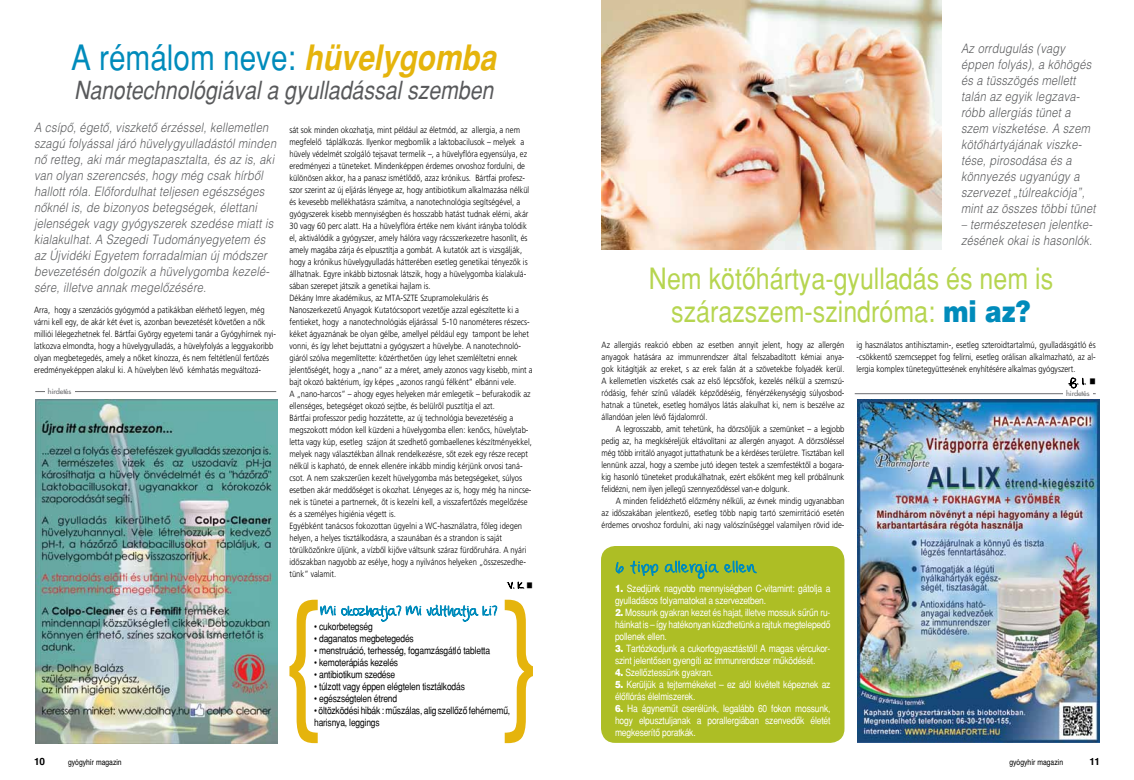
<style>
.page{position:relative;width:1134px;height:780px;background:#fff}
.page>*{position:absolute;margin:0;border:0;box-sizing:border-box;transform-origin:0 0}
.t1{font:35px "KB Helvetica Roman";color:#008bbb;scale:.85 1}
.t2{font:29.4px/33.9px "KB Helvetica Roman";color:#b6d550;text-align:center;scale:.85 1}
.t3{font:25px "KB Helvetica Italic";color:#58595b;scale:.85 1}
.t4{font:italic 13px/16px "KB Helvetica Light";letter-spacing:.02em;color:#58595b;scale:.85 1}
.t5{font:10px/12px "KB Helvetica Roman";letter-spacing:-.02em;color:#fff;scale:.85 1}
.t6{font:10px/12px "KB Helvetica Roman";letter-spacing:-.02em;color:#000;scale:.85 1}
.t7{font:700 10px "Helvetica";color:#000}
.t8{font:300 9px/12px "Frutiger Alt";color:#000;text-align:justify;scale:.85 1}
.t9{font:8px "Helvetica";color:#000;scale:.85 1}
.t10{font:300 7px "Futura Hungary";letter-spacing:-.02em;color:#6d6e71;scale:1.06 1}
.s1{font-family:"KB Helvetica Bold";font-style:italic;color:#e5b40c}
.s2{font-family:"KB Helvetica Black";color:#008bbb}
.s3{font-family:"KB Helvetica Black"}
</style>
<div class="page">
<hr style="left:35px;top:391px;width:241px;height:1px;background:#6d6e71">
<hr style="left:855px;top:393px;width:241px;height:1px;background:#6d6e71">
<div style="left:45px;top:387px;width:29px;height:8px;background:#fff"></div>
<div style="left:1063px;top:389px;width:29px;height:9px;background:#fff"></div>
<svg style="left:289px;top:599px;width:209px;height:144px"></svg>
<svg style="left:505px;top:581px;width:28px;height:162px"></svg>
<svg style="left:1069px;top:377px;width:17px;height:11px"></svg>
<img style="left:601px;top:0;width:341px;height:249px">
<div style="left:601px;top:546px;width:243px;height:196px;background:#adbe25;border-radius:14px"></div>
<svg style="left:615px;top:561px;width:44px;height:15px"></svg>
<svg style="left:665px;top:560px;width:92px;height:19px"></svg>
<img style="left:35px;top:399px;width:243px;height:344px">
<img style="left:857px;top:399px;width:242px;height:343px">
<p class="t4" style="left:961px;top:40px;width:160px">Az orrdugulás (vagy éppen folyás), a köhögés és a tüsszögés mellett talán az egyik legzava&shy;róbb allergiás tünet a szem viszketése. A szem kötôhártyájának viszke&shy;tése, pirosodása és a könnyezés ugyanúgy a szervezet „túlreakciója”, mint az összes többi tünet</p>
<h3 class="t4" style="left:961px;top:216px;width:156px">– természetesen jelentke&shy;zésének okai is hasonlók.</h3>
<h1 class="t1" style="left:71px;top:37px;width:501px">A rémálom neve: <span class="s1">hüvelygomba</span></h1>
<h3 class="t3" style="left:74px;top:76px;width:495px">Nanotechnológiával a gyulladással szemben</h3>
<p class="t4" style="left:34px;top:119px;width:286px">A csípô, égetô, viszketô érzéssel, kellemetlen szagú folyással járó hüvelygyulladástól minden nô retteg, aki már megtapasztalta, és az is, aki van olyan szerencsés, hogy még csak hírbôl hallott róla. Elôfordulhat teljesen egészséges nôknél is, de bizonyos betegségek, élettani jelenségek vagy gyógyszerek szedése miatt is kialakulhat. A Szegedi Tudományegyetem és az Újvidéki Egyetem forradalmian új módszer bevezetésén dolgozik a hüvelygomba kezelé&shy;sére, illetve annak megelôzésére.</p>
<p class="t8" style="left:34px;top:304px;width:286px;text-align:left">Arra, hogy a szenzációs gyógymód a patikákban elérhetô legyen, még várni kell egy, de akár két évet is, azonban bevezetését követôen a nôk milliói lélegezhetnek fel. Bártfai György egyetemi tanár a Gyógyhírnek nyi&shy;latkozva elmondta, hogy a hüvelygyulladás, a hüvelyfolyás a leggyakoribb olyan megbetegedés, amely a nôket kínozza, és nem feltétlenül fertôzés eredményeképpen alakul ki. A hüvelyben lévô kémhatás megváltozá-</p>
<p class="t8" style="left:289px;top:124px;width:288px;text-align:left">sát sok minden okozhatja, mint például az életmód, az allergia, a nem megfelelô táplálkozás. Ilyenkor megbomlik a laktobacilusok – melyek a hüvely védelmét szolgáló tejsavat termelik –, a hüvelyflóra egyensúlya, ez eredményezi a tüneteket. Mindenképpen érdemes orvoshoz fordulni, de különösen akkor, ha a panasz ismétlôdô, azaz krónikus. Bártfai profes - szor szerint az új eljárás lényege az, hogy antibiotikum alkalmazása nélkül és kevesebb mellékhatásra számítva, a nanotechnológia segítségével, a gyógyszerek kisebb mennyiségben és hosszabb hatást tudnak elérni, akár 30 vagy 60 perc alatt. Ha a hüvelyflóra értéke nem kívánt irányba tolódik el, aktiválódik a gyógyszer, amely hálóra vagy rácsszerkezetre hasonlít, és amely magába zárja és elpusztítja a gombát. A kutatók azt is vizsgálják, hogy a krónikus hüvelygyulladás hátterében esetleg genetikai tényezôk is állhatnak. Egyre inkább biztosnak látszik, hogy a hüvelygomba kialakulá&shy;sában szerepet játszik a genetikai hajlam is.<br>Dékány Imre akadémikus, az MTA-SZTE Szupramolekuláris és Nanoszerkezetû Anyagok Kutatócsoport vezetôje azzal egészítette ki a fentieket, hogy a nanotechnológiás eljárással 5-10 nanométeres részecs&shy;kéket ágyaznának be olyan gélbe, amellyel például egy tampont be lehet vonni, és így lehet bejuttatni a gyógyszert a hüvelybe. A nanotechnoló&shy;giáról szólva megemlítette: közérthetôen úgy lehet szemléltetni ennek jelentôségét, hogy a „nano” az a méret, amely azonos vagy kisebb, mint a bajt okozó baktérium, így képes „azonos rangú félként” elbánni vele.<br>A „nano-harcos” – ahogy egyes helyeken már emlegetik – befurakodik az ellenséges, betegséget okozó sejtbe, és belülrôl pusztítja el azt.<br>Bártfai professzor pedig hozzátette, az új technológia bevezetéséig a megszokott módon kell küzdeni a hüvelygomba ellen: kenôcs, hüvelytab&shy;letta vagy kúp, esetleg szájon át szedhetô gombaellenes készítményekkel, melyek nagy választékban állnak rendelkezésre, sôt ezek egy része recept nélkül is kapható, de ennek ellenére inkább mindig kérjünk orvosi taná&shy;csot. A nem szakszerûen kezelt hüvelygomba más betegségeket, súlyos esetben akár meddôséget is okozhat. Lényeges az is, hogy még ha nincse&shy;nek is tünetei a partnernek, ôt is kezelni kell, a visszafertôzés megelôzése és a személyes higiénia végett is.<br>Egyébként tanácsos fokozottan ügyelni a WC-használatra, fôleg idegen helyen, a helyes tisztálkodásra, a szaunában és a strandon is saját törülközônkre üljünk, a vízbôl kijôve váltsunk száraz fürdôruhára. A nyári idôszakban nagyobb az esélye, hogy a nyilvános helyeken „összeszedhe&shy;tünk” valamit.</p>
<h2 class="t2" style="left:649px;top:261px;width:477px">Nem kötôhártya-gyulladás és nem is szárazszem-szindróma: <span class="s2">mi az?</span></h2>
<p class="t8" style="left:856px;top:339px;width:283px">ig használatos antihisztamin-, esetleg szteroidtartalmú, gyulladásgátló és -csökkentô szemcseppet fog felírni, esetleg orálisan alkalmazható, az al&shy;lergia komplex tünetegyüttesének enyhítésére alkalmas gyógyszert.</p>
<p class="t8" style="left:602px;top:339px;width:287px">Az allergiás reakció ebben az esetben annyit jelent, hogy az allergén anyagok hatására az immunrendszer által felszabadított kémiai anya&shy;gok kitágítják az ereket, s az erek falán át a szövetekbe folyadék kerül.<br>A kellemetlen viszketés csak az elsô lépcsôfok, kezelés nélkül a szemszú&shy;ródásig, fehér színû váladék képzôdéséig, fényérzékenységig súlyosbod&shy;hatnak a tünetek, esetleg homályos látás alakulhat ki, nem is beszélve az állandóan jelen lévô fájdalomról.</p>
<p class="t8" style="left:602px;top:423px;width:287px;text-indent:14px">A legrosszabb, amit tehetünk, ha dörzsöljük a szemünket – a legjobb pedig az, ha megkíséreljük eltávolítani az allergén anyagot. A dörzsöléssel még több irritáló anyagot juttathatunk be a kérdéses területre. Tisztában kell lennünk azzal, hogy a szembe jutó idegen testek a szemfestéktôl a bogara&shy;kig hasonló tüneteket produkálhatnak, ezért elsôként meg kell próbálnunk felidézni, nem ilyen jellegû szennyezôdéssel van-e dolgunk.</p>
<p class="t8" style="left:602px;top:495px;width:287px;text-indent:14px">A minden felidézhetô elôzmény nélküli, az évnek mindig ugyanabban az idôszakában jelentkezô, esetleg több napig tartó szemirritáció esetén érdemes orvoshoz fordulni, aki nagy valószínûséggel valamilyen rövid ide-</p>
<p class="t10" style="left:48px;top:387px;width:24px">hirdetés</p>
<p class="t10" style="left:1066px;top:389px;width:24px">hirdetés</p>
<p class="t6" style="left:314px;top:620px;width:71px">• cukorbetegség</p>
<p class="t6" style="left:314px;top:632px;width:119px">• daganatos megbetegedés</p>
<p class="t6" style="left:314px;top:644px;width:208px">• menstruáció, terhesség, fogamzásgátló tabletta</p>
<p class="t6" style="left:314px;top:656px;width:100px">• kemoterápiás kezelés</p>
<p class="t6" style="left:314px;top:668px;width:97px">• antibiotikum szedése</p>
<p class="t6" style="left:314px;top:680px;width:179px">• túlzott vagy éppen elégtelen tisztálkodás</p>
<p class="t6" style="left:314px;top:692px;width:99px">• egészségtelen étrend</p>
<p class="t6" style="left:314px;top:704px;width:232px">• öltözködési hibák : mûszálas, alig szellôzô fehérnemû, harisnya, leggings</p>
<p class="t5" style="left:615px;top:582px;width:255px"><span class="s3">1.</span> Szedjünk nagyobb mennyiségben C-vitamint: gátolja a gyulladásos folyamatokat a szervezetben.</p>
<p class="t5" style="left:615px;top:606px;width:255px;text-align:justify"><span class="s3">2.</span> Mossunk gyakran kezet és hajat, illetve mossuk sûrûn ru&shy;háinkat is – így hatékonyan küzdhetünk a rajtuk megtelepedô pollenek ellen.</p>
<p class="t5" style="left:615px;top:642px;width:255px"><span class="s3">3.</span> Tartózkodjunk a cukorfogyasztástól! A magas vércukor&shy;szint jelentôsen gyengíti az immunrendszer mûködését.</p>
<p class="t5" style="left:615px;top:666px;width:117px"><span class="s3">4.</span> Szellôztessünk gyakran.</p>
<p class="t5" style="left:615px;top:678px;width:255px"><span class="s3">5.</span> Kerüljük a tejtermékeket – ez alól kivételt képeznek az élôflórás élelmiszerek.</p>
<p class="t5" style="left:615px;top:702px;width:255px;text-align:justify"><span class="s3">6.</span> Ha ágynemût cserélünk, legalább 60 fokon mossunk, hogy elpusztuljanak a porallergiában szenvedôk életét megkeserítô poratkák.</p>
<p class="t7" style="left:34px;top:753px;width:13px">10</p>
<p class="t9" style="left:68px;top:755px;width:65px">gyógyhír magazin</p>
<p class="t9" style="left:1009px;top:755px;width:65px">gyógyhír magazin</p>
<p class="t7" style="left:1089px;top:753px;width:12px">11</p>
</div>
